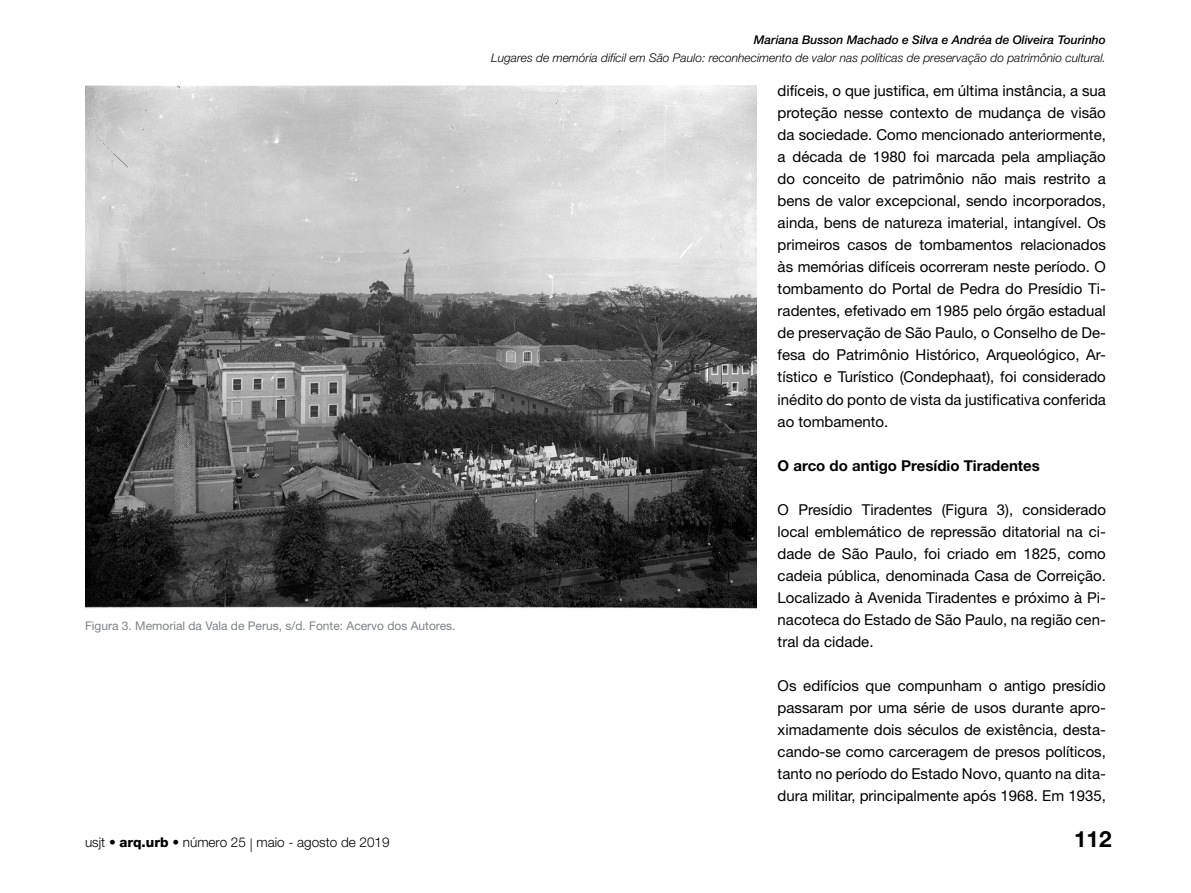
<style>
.page{position:relative;width:1191px;height:893px;background:#fff}
.page>*{position:absolute;margin:0;border:0;box-sizing:border-box;transform-origin:0 0}
.t1{font:700 22.5px "Helvetica Neue LT Std";color:#000}
.t2{font:15px/22px "Helvetica Neue LT Std";color:#000;text-align:justify}
.t3{font:700 15px "Helvetica Neue LT Std";color:#000}
.t4{font:300 13.5px "Helvetica Neue LT Std";color:#000}
.t5{font:italic 300 12px "Helvetica Neue LT Std";color:#000}
.t6{font:12px "Helvetica Neue LT Std";color:#808285}
.t7{font:italic 500 12px "Helvetica Neue LT Std";color:#000}
.s1{font-weight:800}
</style>
<div class="page">
<img style="left:85px;top:85px;width:671px;height:523px">
<p class="t6" style="left:85px;top:618px;width:372px">Figura 3. Memorial da Vala de Perus, s/d. Fonte: Acervo dos Autores.</p>
<p class="t7" style="left:754px;top:33px;width:353px">Mariana Busson Machado e Silva e Andréa de Oliveira Tourinho</p>
<p class="t5" style="left:491px;top:51px;width:616px">Lugares de memória difícil em São Paulo: reconhecimento de valor nas políticas de preservação do patrimônio cultural.</p>
<p class="t2" style="left:777px;top:79px;width:330px">difíceis, o que justifica, em última instância, a sua proteção nesse contexto de mudança de visão da sociedade. Como mencionado anteriormente, a década de 1980 foi marcada pela ampliação do conceito de patrimônio não mais restrito a bens de valor excepcional, sendo incorporados, ainda, bens de natureza imaterial, intangível. Os primeiros casos de tombamentos relacionados às memórias difíceis ocorreram neste período. O tombamento do Portal de Pedra do Presídio Ti&shy;radentes, efetivado em 1985 pelo órgão estadual de preservação de São Paulo, o Conselho de De&shy;fesa do Patrimônio Histórico, Arqueológico, Ar&shy;tístico e Turístico (Condephaat), foi considerado inédito do ponto de vista da justificativa conferida ao tombamento.</p>
<p class="t3" style="left:777px;top:456px;width:264px">O arco do antigo Presídio Tiradentes</p>
<p class="t2" style="left:777px;top:498px;width:330px">O Presídio Tiradentes (Figura 3), considerado local emblemático de repressão ditatorial na ci&shy;dade de São Paulo, foi criado em 1825, como cadeia pública, denominada Casa de Correição.<br>Localizado à Avenida Tiradentes e próximo à Pi&shy;nacoteca do Estado de São Paulo, na região cen&shy;tral da cidade.</p>
<p class="t2" style="left:777px;top:675px;width:330px">Os edifícios que compunham o antigo presídio passaram por uma série de usos durante apro&shy;ximadamente dois séculos de existência, desta&shy;cando-se como carceragem de presos políticos, tanto no período do Estado Novo, quanto na dita&shy;dura militar, principalmente após 1968. Em 1935,</p>
<p class="t4" style="left:85px;top:834px;width:306px">usjt • <span class="s1">arq.urb</span> • número 25 | maio - agosto de 2019</p>
<h1 class="t1" style="left:1074px;top:825px;width:39px">112</h1>
</div>
